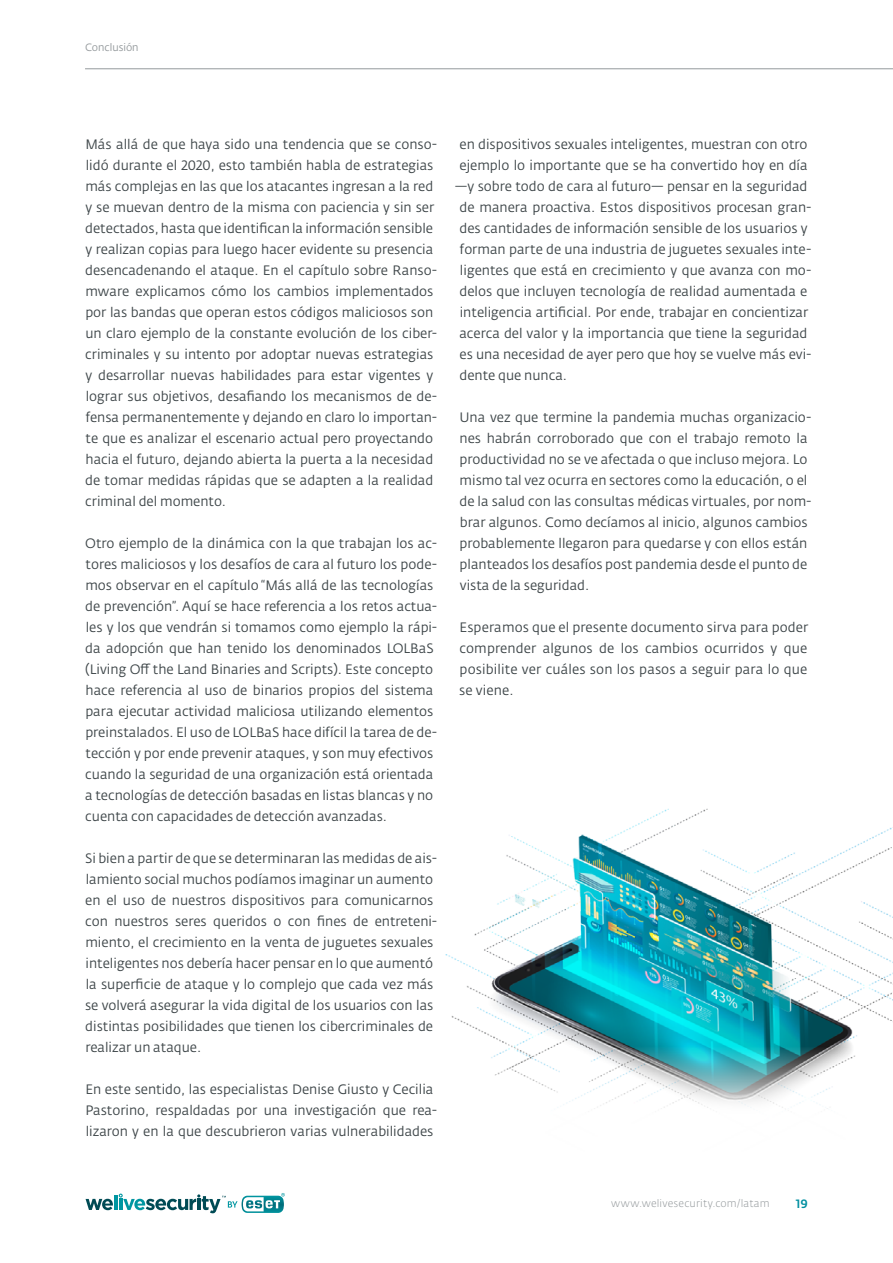
<style>
.page{position:relative;width:893px;height:1263px;background:#fff}
.page>*{position:absolute;margin:0;border:0;box-sizing:border-box;transform-origin:0 0}
.Body_text_title{font:13.5px/21px "Fedra Sans Alt Pro";color:#3d4548}
.t1{font:500 12px "Fedra Sans Alt Pro";color:#008fa0}
.t2{font:300 10.5px "Fedra Sans Alt Pro";letter-spacing:.015em;color:#94999c}
.Header_Chapter{font:10.5px "Fedra Sans Alt Pro Book LF";color:#94999c}
</style>
<div class="page">
<hr style="left:85px;top:68px;width:808px;height:1px;background:#94999c">
<svg style="left:86px;top:1199px;width:27px;height:11px"></svg>
<hr style="left:114px;top:1195px;width:3px;height:15px;background:#0096a1">
<svg style="left:119px;top:1193px;width:166px;height:20px"></svg>
<img style="left:445px;top:808px;width:448px;height:301px">
<p class="Header_Chapter" style="left:85px;top:40px;width:55px">Conclusión</p>
<p class="Body_text_title" style="left:85px;top:133px;width:353px">Más allá de que haya sido una tendencia que se conso&shy;lidó durante el 2020, esto también habla de estrategias más complejas en las que los atacantes ingresan a la red y se muevan dentro de la misma con paciencia y sin ser detectados, hasta que identifican la información sensible y realizan copias para luego hacer evidente su presencia desencadenando el ataque. En el capítulo sobre Ranso&shy;mware explicamos cómo los cambios implementados por las bandas que operan estos códigos maliciosos son un claro ejemplo de la constante evolución de los ciber&shy;criminales y su intento por adoptar nuevas estrategias y desarrollar nuevas habilidades para estar vigentes y lograr sus objetivos, desafiando los mecanismos de de&shy;fensa permanentemente y dejando en claro lo importan&shy;te que es analizar el escenario actual pero proyectando hacia el futuro, dejando abierta la puerta a la necesidad de tomar medidas rápidas que se adapten a la realidad criminal del momento.</p>
<p class="Body_text_title" style="left:85px;top:532px;width:353px">Otro ejemplo de la dinámica con la que trabajan los ac&shy;tores maliciosos y los desafíos de cara al futuro los pode&shy;mos observar en el capítulo “Más allá de las tecnologías de prevención”. Aquí se hace referencia a los retos actua&shy;les y los que vendrán si tomamos como ejemplo la rápi&shy;da adopción que han tenido los denominados LOLBaS (Living Off the Land Binaries and Scripts). Este concepto hace referencia al uso de binarios propios del sistema para ejecutar actividad maliciosa utilizando elementos preinstalados. El uso de LOLBaS hace difícil la tarea de de&shy;tección y por ende prevenir ataques, y son muy efectivos cuando la seguridad de una organización está orientada a tecnologías de detección basadas en listas blancas y no cuenta con capacidades de detección avanzadas.</p>
<p class="Body_text_title" style="left:85px;top:847px;width:353px">Si bien a partir de que se determinaran las medidas de ais&shy;lamiento social muchos podíamos imaginar un aumento en el uso de nuestros dispositivos para comunicarnos con nuestros seres queridos o con fines de entreteni&shy;miento, el crecimiento en la venta de juguetes sexuales inteligentes nos debería hacer pensar en lo que aumentó la superficie de ataque y lo complejo que cada vez más se volverá asegurar la vida digital de los usuarios con las distintas posibilidades que tienen los cibercriminales de realizar un ataque.</p>
<p class="Body_text_title" style="left:85px;top:1078px;width:353px">En este sentido, las especialistas Denise Giusto y Cecilia<br>Pastorino, respaldadas por una investigación que rea&shy;lizaron y en la que descubrieron varias vulnerabilidades</p>
<p class="Body_text_title" style="left:459px;top:133px;width:349px">en dispositivos sexuales inteligentes, muestran con otro</p>
<p class="Body_text_title" style="left:459px;top:154px;width:350px">ejemplo lo importante que se ha convertido hoy en día</p>
<p class="Body_text_title" style="left:455px;top:175px;width:354px">—y sobre todo de cara al futuro— pensar en la seguridad</p>
<p class="Body_text_title" style="left:459px;top:196px;width:353px">de manera proactiva. Estos dispositivos procesan gran-</p>
<p class="Body_text_title" style="left:459px;top:217px;width:350px">des cantidades de información sensible de los usuarios y</p>
<p class="Body_text_title" style="left:460px;top:238px;width:353px">forman parte de una industria de juguetes sexuales inte-</p>
<p class="Body_text_title" style="left:460px;top:259px;width:353px">ligentes que está en crecimiento y que avanza con mo-</p>
<p class="Body_text_title" style="left:459px;top:280px;width:349px">delos que incluyen tecnología de realidad aumentada e</p>
<p class="Body_text_title" style="left:460px;top:301px;width:350px">inteligencia artificial. Por ende, trabajar en concientizar</p>
<p class="Body_text_title" style="left:459px;top:322px;width:350px">acerca del valor y la importancia que tiene la seguridad</p>
<p class="Body_text_title" style="left:459px;top:343px;width:353px">es una necesidad de ayer pero que hoy se vuelve más evi-</p>
<p class="Body_text_title" style="left:459px;top:364px;width:109px">dente que nunca.</p>
<p class="Body_text_title" style="left:459px;top:406px;width:353px">Una vez que termine la pandemia muchas organizacio&shy;nes habrán corroborado que con el trabajo remoto la productividad no se ve afectada o que incluso mejora. Lo mismo tal vez ocurra en sectores como la educación, o el de la salud con las consultas médicas virtuales, por nom&shy;brar algunos. Como decíamos al inicio, algunos cambios probablemente llegaron para quedarse y con ellos están planteados los desafíos post pandemia desde el punto de vista de la seguridad.</p>
<p class="Body_text_title" style="left:459px;top:616px;width:351px;text-align:justify">Esperamos que el presente documento sirva para poder comprender algunos de los cambios ocurridos y que posibilite ver cuáles son los pasos a seguir para lo que se viene.</p>
<p class="t2" style="left:611px;top:1197px;width:160px">www.welivesecurity.com/latam</p>
<p class="t1" style="left:796px;top:1196px;width:14px">19</p>
</div>
